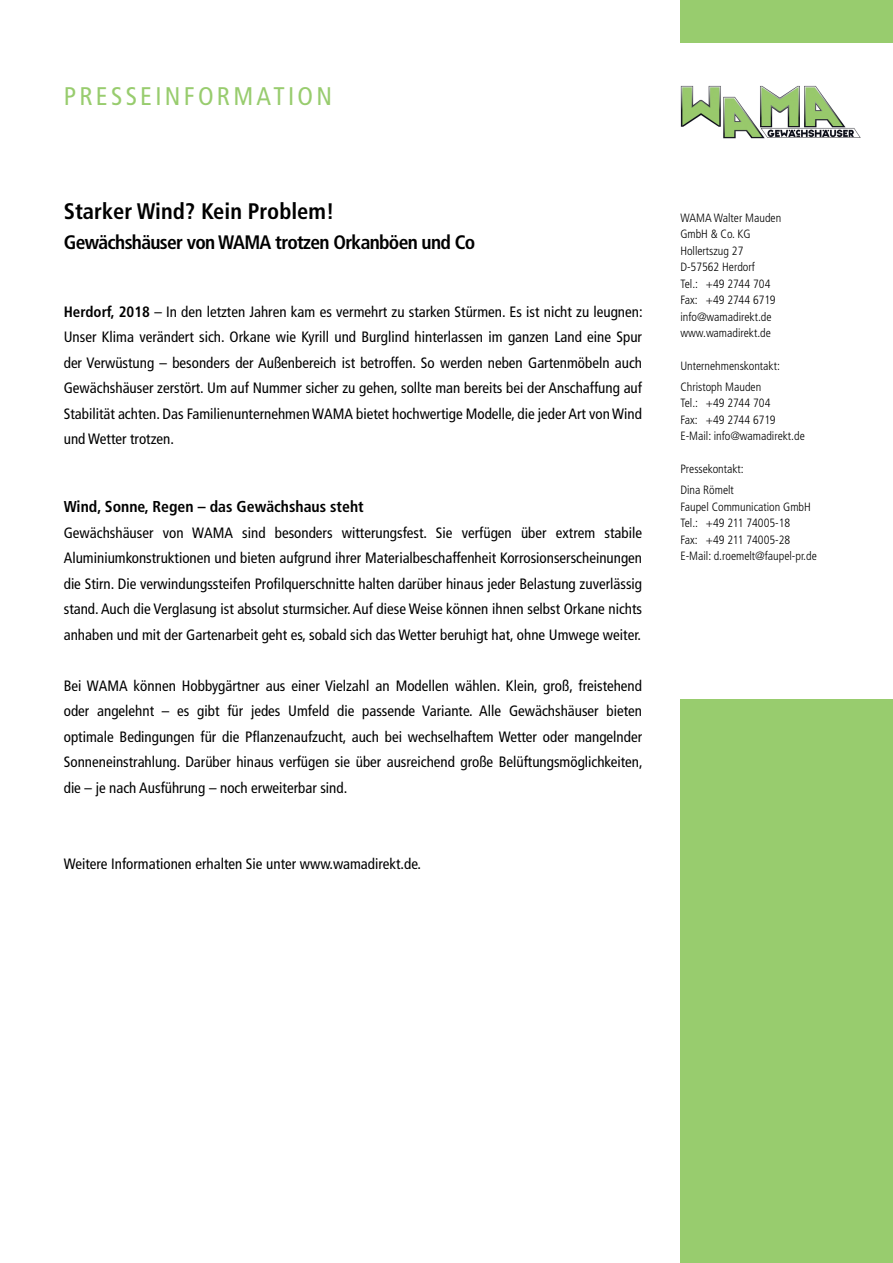
<style>
.page{position:relative;width:893px;height:1263px;background:#fff}
.page>*{position:absolute;margin:0;border:0;box-sizing:border-box;transform-origin:0 0}
.t1{font:condensed 25.5px "Frutiger";letter-spacing:.13em;color:#98cc6e}
.t2{font:700 condensed 22.5px "Frutiger";color:#000}
.t3{font:700 condensed 19.5px "Frutiger";letter-spacing:-.035em;color:#000}
.t4{font:700 condensed 15.75px "Frutiger";color:#000}
.t5{font:condensed 15px/25.5px "Frutiger";color:#000;text-align:justify}
.t6{font:300 condensed 12px/16.5px "Frutiger";color:#000}
.s1{font-weight:700}
</style>
<div class="page">
<div style="left:680px;top:699px;width:213px;height:564px;background:#98cc6e"></div>
<div style="left:680px;top:0;width:213px;height:43px;background:#98cc6e"></div>
<img style="left:680px;top:85px;width:181px;height:54px">
<h1 class="t1" style="left:64px;top:81px;width:270px">PRESSEINFORMATION</h1>
<h2 class="t2" style="left:64px;top:198px;width:272px">Starker Wind? Kein Problem!</h2>
<h3 class="t3" style="left:64px;top:230px;width:413px">Gewächshäuser von WAMA trotzen Orkanböen und Co</h3>
<p class="t5" style="left:64px;top:299px;width:580px"><span class="s1">Herdorf, 2018</span> – In den letzten Jahren kam es vermehrt zu starken Stürmen. Es ist nicht zu leugnen:<br>Unser Klima verändert sich. Orkane wie Kyrill und Burglind hinterlassen im ganzen Land eine Spur der Verwüstung – besonders der Außenbereich ist betroffen. So werden neben Gartenmöbeln auch Gewächshäuser zerstört. Um auf Nummer sicher zu gehen, sollte man bereits bei der Anschaffung auf Stabilität achten. Das Familienunternehmen WAMA bietet hochwertige Modelle, die jeder Art von Wind und Wetter trotzen.</p>
<p class="t4" style="left:64px;top:497px;width:301px">Wind, Sonne, Regen – das Gewächshaus steht</p>
<p class="t5" style="left:64px;top:520px;width:580px">Gewächshäuser von WAMA sind besonders witterungsfest. Sie verfügen über extrem stabile Aluminiumkonstruktionen und bieten aufgrund ihrer Materialbeschaffenheit Korrosionserscheinungen die Stirn. Die verwindungssteifen Profilquerschnitte halten darüber hinaus jeder Belastung zuverlässig stand. Auch die Verglasung ist absolut sturmsicher. Auf diese Weise können ihnen selbst Orkane nichts anhaben und mit der Gartenarbeit geht es, sobald sich das Wetter beruhigt hat, ohne Umwege weiter.</p>
<p class="t5" style="left:64px;top:673px;width:580px">Bei WAMA können Hobbygärtner aus einer Vielzahl an Modellen wählen. Klein, groß, freistehend oder angelehnt – es gibt für jedes Umfeld die passende Variante. Alle Gewächshäuser bieten optimale Bedingungen für die Pflanzenaufzucht, auch bei wechselhaftem Wetter oder mangelnder Sonneneinstrahlung. Darüber hinaus verfügen sie über ausreichend große Belüftungsmöglichkeiten, die – je nach Ausführung – noch erweiterbar sind.</p>
<p class="t5" style="left:64px;top:851px;width:359px">Weitere Informationen erhalten Sie unter www.wamadirekt.de.</p>
<p class="t6" style="left:680px;top:209px;width:102px">WAMA Walter Mauden<br>GmbH &amp; Co. KG<br>Hollertszug 27<br>D-57562 Herdorf<br>Tel.: +49 2744 704<br>Fax: +49 2744 6719 info@wamadirekt.de www.wamadirekt.de</p>
<p class="t6" style="left:680px;top:356px;width:101px;line-height:20.7px">Unternehmenskontakt:<br>Christoph Mauden</p>
<p class="t6" style="left:680px;top:395px;width:126px">Tel.: +49 2744 704<br>Fax: +49 2744 6719<br>E-Mail: info@wamadirekt.de</p>
<p class="t6" style="left:680px;top:459px;width:65px;line-height:20.7px">Pressekontakt:<br>Dina Römelt</p>
<p class="t6" style="left:680px;top:498px;width:138px">Faupel Communication GmbH<br>Tel.: +49 211 74005-18<br>Fax: +49 211 74005-28<br>E-Mail: d.roemelt@faupel-pr.de</p>
</div>
